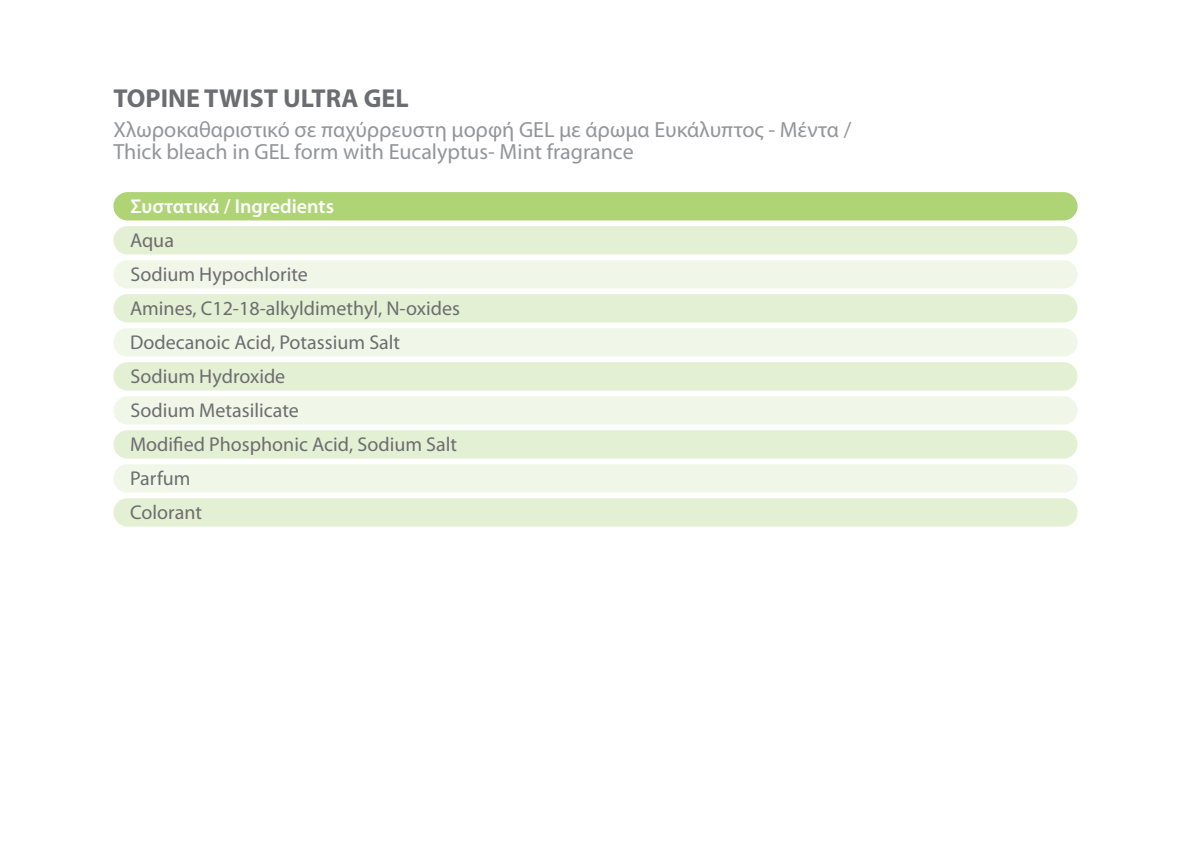
<style>
.page{position:relative;width:1191px;height:842px;background:#fff}
.page>*{position:absolute;margin:0;border:0;box-sizing:border-box;transform-origin:0 0}
.t1{font:700 26px "Myriad Pro";color:#6c6d70}
.t2{font:22px/22px "Myriad Pro";color:#939598}
.t3{font:20px/34px "Myriad Pro";color:#6c6d70}
.t4{font:600 20px "Myriad Pro";color:#fff}
</style>
<div class="page">
<div style="left:113px;top:192px;width:964px;height:28px;background:#aed475;border-radius:14px"></div>
<div style="left:113px;top:226px;width:964px;height:28px;background:#e4f0d4;border-radius:14px"></div>
<div style="left:113px;top:260px;width:964px;height:28px;background:#f1f7e8;border-radius:14px"></div>
<div style="left:113px;top:294px;width:964px;height:28px;background:#e4f0d4;border-radius:14px"></div>
<div style="left:113px;top:328px;width:964px;height:28px;background:#f1f7e8;border-radius:14px"></div>
<div style="left:113px;top:362px;width:964px;height:28px;background:#e4f0d4;border-radius:14px"></div>
<div style="left:113px;top:396px;width:964px;height:29px;background:#f1f7e8;border-radius:14px"></div>
<div style="left:113px;top:430px;width:964px;height:29px;background:#e4f0d4;border-radius:14px"></div>
<div style="left:113px;top:464px;width:964px;height:29px;background:#f1f7e8;border-radius:14px"></div>
<div style="left:113px;top:498px;width:964px;height:29px;background:#e4f0d4;border-radius:14px"></div>
<h1 class="t1" style="left:113px;top:83px;width:297px">TOPINE TWIST ULTRA GEL</h1>
<p class="t2" style="left:113px;top:120px;width:739px">Χλωροκαθαριστικό σε παχύρρευστη μορφή GEL με άρωμα Ευκάλυπτος - Μέντα /<br>Thick bleach in GEL form with Eucalyptus- Mint fragrance</p>
<p class="t4" style="left:130px;top:195px;width:205px">Συστατικά / Ingredients</p>
<p class="t3" style="left:130px;top:224px;width:331px">Aqua<br>Sodium Hypochlorite<br>Amines, C12-18-alkyldimethyl, N-oxides<br>Dodecanoic Acid, Potassium Salt<br>Sodium Hydroxide<br>Sodium Metasilicate<br>Modified Phosphonic Acid, Sodium Salt<br>Parfum<br>Colorant</p>
</div>
